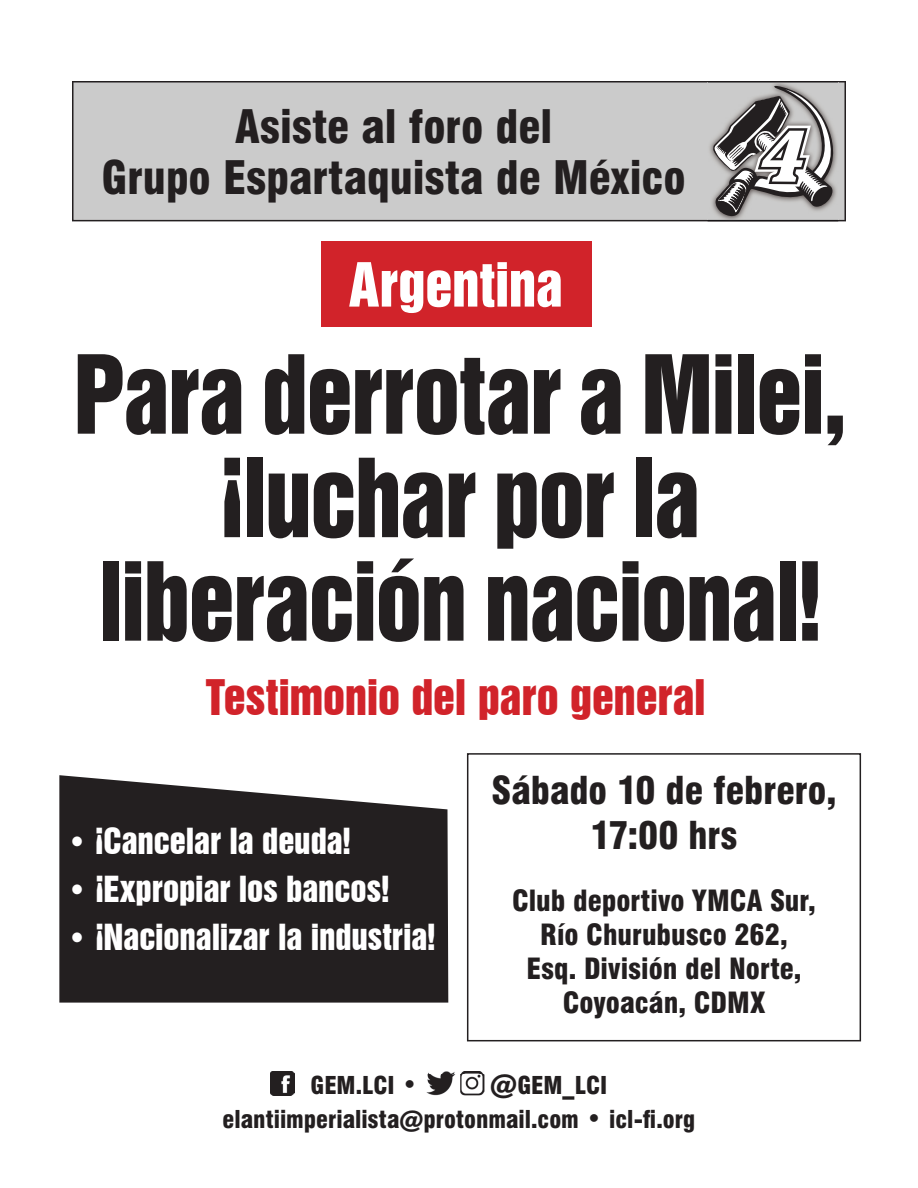
<style>
.page{position:relative;width:918px;height:1188px;background:#fff}
.page>*{position:absolute;margin:0;border:0;box-sizing:border-box;transform-origin:0 0}
.t1{font:99.3px/103.5px "Swiss 921 BT Regular A";letter-spacing:-.02em;color:#231f20;text-align:center;scale:.95 1}
.t2{font:55.5px "Swiss 921 BT Regular A";letter-spacing:-.005em;color:#fff}
.t3{font:900 condensed 45px/51px "Swiss 721 BT";letter-spacing:-.005em;color:#231f20;text-align:center}
.t4{font:45px "Swiss 921 BT Regular A";letter-spacing:-.01em;color:#d1232a}
.t5{font:900 condensed 37.5px/45px "Swiss 721 BT";letter-spacing:-.005em;color:#231f20;text-align:center}
.t6{font:33px "Swiss 921 BT Regular A";letter-spacing:-.005em;color:#fff}
.t7{font:900 condensed 28.5px/34.2px "Swiss 721 BT";color:#231f20;text-align:center}
.t8{font:900 condensed 24px/34.5px "Swiss 721 BT";color:#231f20}
.s1{font-size:27px}
</style>
<div class="page">
<div style="left:72px;top:81px;width:774px;height:140px;background:#cbcbcb"></div>
<img style="left:428px;top:1071px;width:27px;height:3px">
<img style="left:426px;top:1074px;width:30px;height:21px">
<img style="left:460px;top:1071px;width:24px;height:3px">
<img style="left:460px;top:1074px;width:24px;height:21px">
<img style="left:270px;top:1071px;width:24px;height:24px">
<svg style="left:59px;top:775px;width:389px;height:228px;background:#343031"></svg>
<img style="left:708px;top:82px;width:130px;height:139px">
<svg style="left:713px;top:86px;width:124px;height:130px"></svg>
<div style="left:321px;top:242px;width:271px;height:85px;background:#d1232a"></div>
<div style="left:467px;top:753px;width:394px;height:288px;border:2px solid #231f20"></div>
<h3 class="t3" style="left:102px;top:101px;width:586px">Asiste al foro del<br>Grupo Espartaquista de México</h3>
<h2 class="t2" style="left:349px;top:248px;width:215px">Argentina</h2>
<h1 class="t1" style="left:73px;top:342px;width:816px">Para derrotar a Milei, ¡luchar por la liberación nacional!</h1>
<h3 class="t4" style="left:206px;top:668px;width:501px">Testimonio del paro general</h3>
<p class="t6" style="left:68px;top:820px;width:285px">• ¡Cancelar la deuda!</p>
<p class="t6" style="left:68px;top:868px;width:323px">• ¡Expropiar los bancos!</p>
<p class="t6" style="left:68px;top:916px;width:370px">• ¡Nacionalizar la industria!</p>
<h3 class="t5" style="left:492px;top:768px;width:346px">Sábado 10 de febrero,<br>17:00 hrs</h3>
<p class="t7" style="left:512px;top:883px;width:305px">Club deportivo YMCA Sur,<br>Río Churubusco 262,<br>Esq. División del Norte,<br>Coyoacán, CDMX</p>
<p class="t8" style="left:223px;top:1068px;width:474px;text-indent:268px"><span class="s1">@</span>GEM_LCI elantiimperialista@protonmail.com <span class="s1">•</span> icl-fi.org</p>
<p class="t8" style="left:311px;top:1068px;width:109px">GEM.LCI <span class="s1">•</span></p>
</div>
